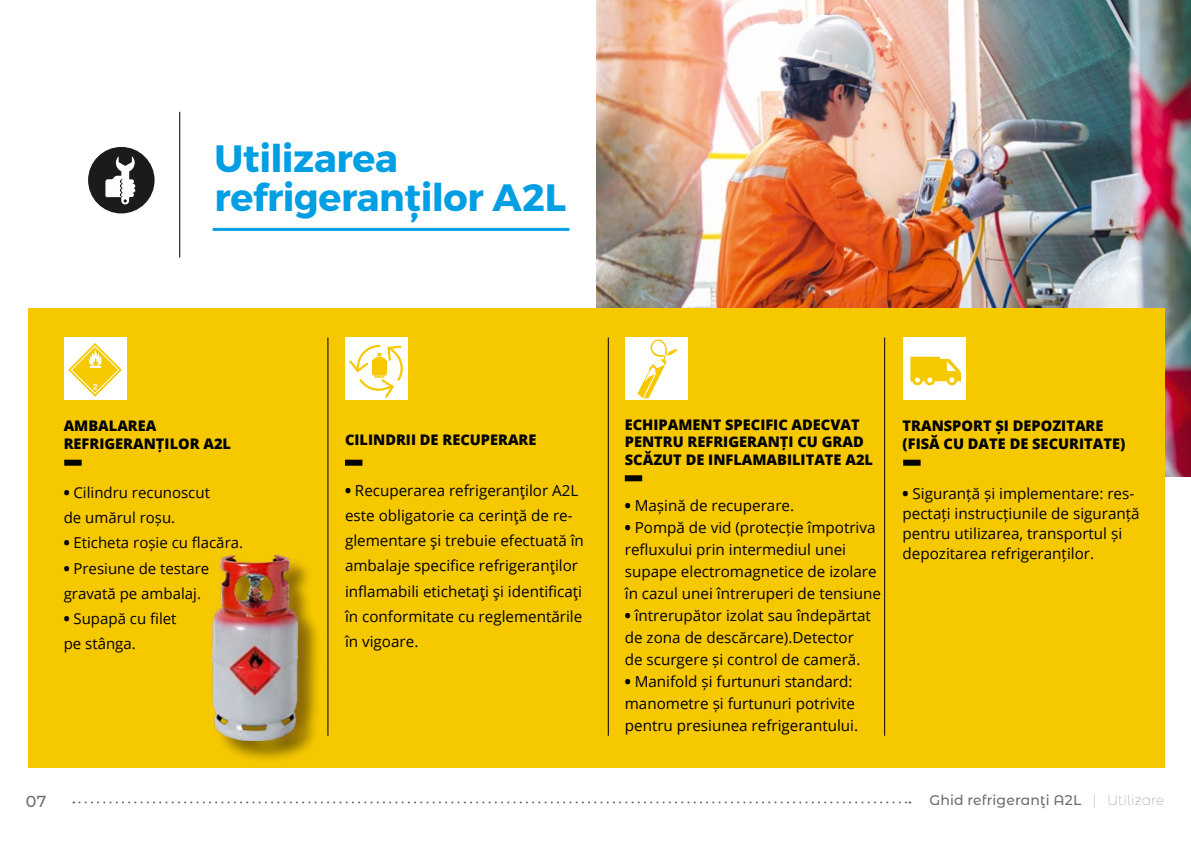
<style>
.page{position:relative;width:1191px;height:851px;background:#fff}
.page>*{position:absolute;margin:0;border:0;box-sizing:border-box;transform-origin:0 0}
.t1{font:700 38px/39px "Montserrat";letter-spacing:-.01em;color:#009ee3}
.t2{font:500 16px "Montserrat Alternates";color:#6e6e6e}
.t3{font:15.2px/22px "Open Sans";color:#000}
.t4{font:15px/25.2px "Open Sans";color:#000}
.t5{font:800 14.6px/17.6px "Open Sans";color:#000}
.t6{font:500 14px "Montserrat Alternates";letter-spacing:.01em;color:#6e6e6e}
.s1{font-weight:800}
.s2{font-weight:100}
</style>
<div class="page">
<img style="left:596px;top:0;width:595px;height:476px">
<div style="left:28px;top:308px;width:1136px;height:460px;background:#f5c800"></div>
<hr style="left:179px;top:112px;width:1px;height:145px;background:#000">
<hr style="left:327px;top:337px;width:1px;height:398px;background:#000">
<hr style="left:608px;top:337px;width:1px;height:398px;background:#000">
<hr style="left:884px;top:337px;width:1px;height:398px;background:#000">
<div style="left:88px;top:147px;width:67px;height:66px;background:#1b1b1a;border-radius:50%"></div>
<div style="left:64px;top:459px;width:18px;height:6px;background:#000"></div>
<div style="left:345px;top:459px;width:17px;height:6px;background:#000"></div>
<div style="left:625px;top:475px;width:17px;height:6px;background:#000"></div>
<div style="left:903px;top:459px;width:17px;height:6px;background:#000"></div>
<div style="left:345px;top:337px;width:63px;height:63px;background:#fff"></div>
<div style="left:64px;top:337px;width:63px;height:63px;background:#fff"></div>
<div style="left:625px;top:337px;width:62px;height:63px;background:#fff"></div>
<div style="left:903px;top:337px;width:63px;height:63px;background:#fff"></div>
<hr style="left:213px;top:228px;width:356px;height:3px;background:#009ee3">
<div style="left:214px;top:556px;width:107px;height:207px;background:#000;opacity:.49"></div>
<div style="left:211px;top:554px;width:107px;height:186px;background:#edc100"></div>
<img style="left:211px;top:554px;width:104px;height:186px">
<svg style="left:68px;top:343px;width:54px;height:53px"></svg>
<svg style="left:105px;top:156px;width:30px;height:48px"></svg>
<svg style="left:73px;top:801px;width:837px;height:2px"></svg>
<svg style="left:349px;top:345px;width:54px;height:52px"></svg>
<svg style="left:637px;top:339px;width:40px;height:59px"></svg>
<svg style="left:910px;top:356px;width:51px;height:29px"></svg>
<h1 class="t1" style="left:214px;top:140px;width:353px">Utilizarea refrigeranților A2L</h1>
<p class="t5" style="left:64px;top:416px;width:169px">AMBALAREA<br>REFRIGERANȚILOR A2L</p>
<p class="t4" style="left:64px;top:479px;width:148px"><span class="s1">•</span> Cilindru recunoscut de umărul roșu.</p>
<p class="t4" style="left:64px;top:529px;width:181px"><span class="s1">•</span> Eticheta roșie cu flacăra.</p>
<p class="t4" style="left:64px;top:555px;width:147px"><span class="s1">•</span> Presiune de testare gravată pe ambalaj.</p>
<p class="t4" style="left:64px;top:605px;width:114px"><span class="s1">•</span> Supapă cu filet pe stânga.</p>
<p class="t5" style="left:345px;top:430px;width:193px">CILINDRII DE RECUPERARE</p>
<p class="t3" style="left:345px;top:477px;width:240px;line-height:25.2px"><span class="s1">•</span> Recuperarea refrigeranților A2L este obligatorie ca cerință de re&shy;glementare și trebuie efectuată în ambalaje specifice refrigeranților inflamabili etichetați și identificați în conformitate cu reglementările în vigoare.</p>
<p class="t5" style="left:625px;top:414px;width:250px">ECHIPAMENT SPECIFIC ADECVAT<br>PENTRU REFRIGERANȚI CU GRAD<br>SCĂZUT DE INFLAMABILITATE A2L</p>
<p class="t3" style="left:625px;top:493px;width:171px"><span class="s1">•</span> Mașină de recuperare.</p>
<p class="t3" style="left:625px;top:515px;width:258px"><span class="s1">•</span> Pompă de vid (protecție împotriva refluxului prin intermediul unei supape electromagnetice de izolare în cazul unei întreruperi de tensiune</p>
<p class="t3" style="left:625px;top:603px;width:248px"><span class="s1">•</span> întrerupător izolat sau îndepărtat de zona de descărcare).Detector de scurgere și control de cameră.</p>
<p class="t3" style="left:625px;top:669px;width:235px"><span class="s1">•</span> Manifold și furtunuri standard: manometre și furtunuri potrivite pentru presiunea refrigerantului.</p>
<p class="t5" style="left:902px;top:416px;width:224px">TRANSPORT ȘI DEPOZITARE (FISĂ CU DATE DE SECURITATE)</p>
<p class="t3" style="left:902px;top:482px;width:239px;line-height:20px"><span class="s1">•</span> Siguranță și implementare: res&shy;pectați instrucțiunile de siguranță pentru utilizarea, transportul și depozitarea refrigeranților.</p>
<p class="t2" style="left:26px;top:789px;width:22px">07</p>
<p class="t6" style="left:929px;top:790px;width:236px">Ghid refrigeranţi A2L <span class="s2">| Utilizare</span></p>
</div>
